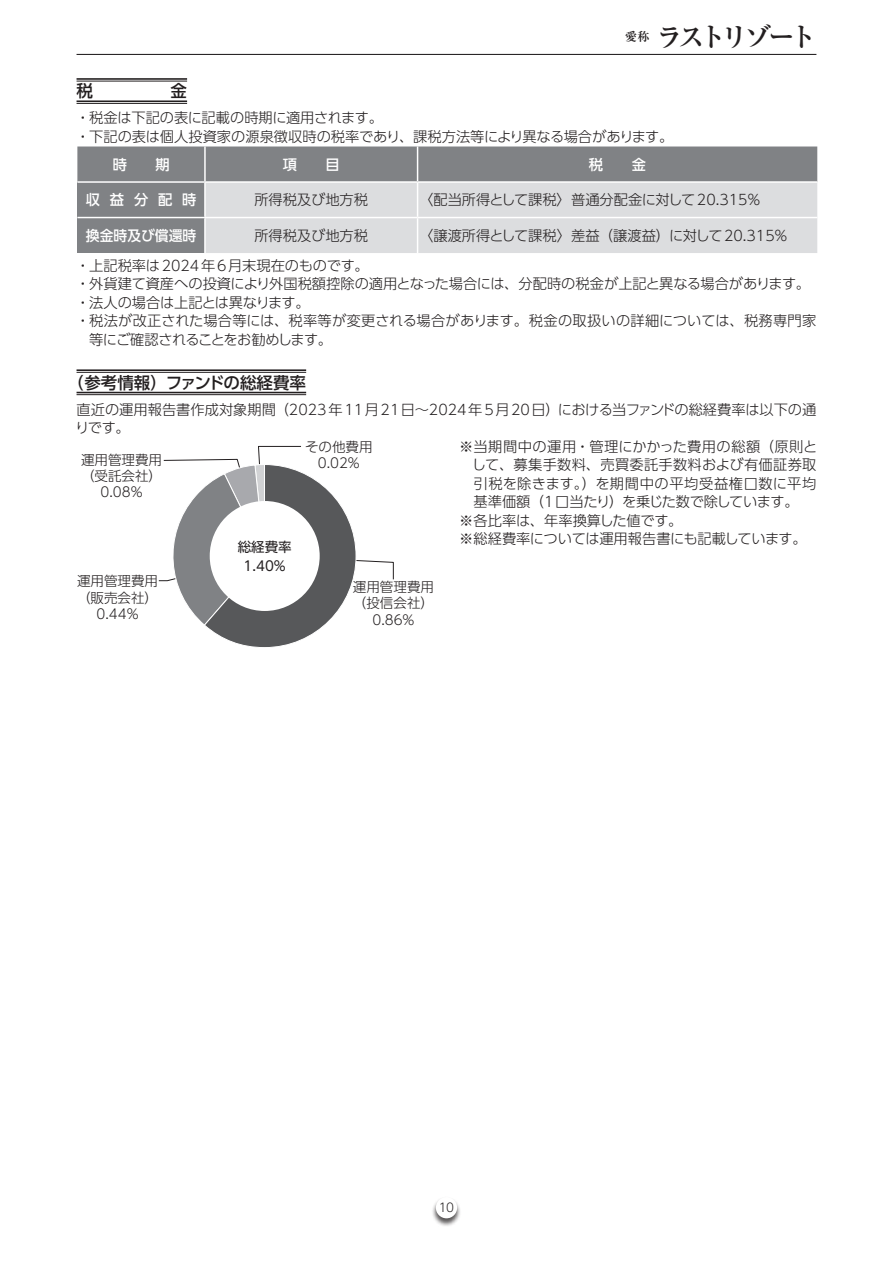
<style>
.page{position:relative;width:893px;height:1263px;background:#fff}
.page>*{position:absolute;margin:0;border:0;box-sizing:border-box;transform-origin:0 0}
.t1{font:700 27px "Ryumin Pro";letter-spacing:-.185em;color:#231f20}
.t2{font:500 16.5px "UD Shin Go Pro";color:#231f20}
.t3{font:300 14.25px/18.5px "UD Shin Go Pro";color:#231f20}
.t4{font:300 14.25px "UD Shin Go Pro";letter-spacing:-.02em;color:#231f20}
.t5{font:300 14.25px "UD Shin Go Pro";letter-spacing:.02em;color:#231f20}
.t6{font:500 14.25px "UD Shin Go Pro";color:#fff}
.t7{font:300 14.25px "UD Shin Go Pro";letter-spacing:.035em;color:#231f20}
.t8{font:300 14.25px "UD Shin Go Pro";letter-spacing:.045em;color:#231f20}
.t9{font:300 14.25px "UD Shin Go Pro";letter-spacing:-.045em;color:#231f20}
.t10{font:300 13.5px/16.2px "UD Shin Go Pro";color:#231f20;text-align:center}
.t11{font:13.5px/19.5px "UD Shin Go Pro";color:#231f20;text-align:center}
.t12{font:700 12px "Ryumin Pro";color:#231f20}
.t13{font:300 12px "UD Shin Go Pro";color:#231f20}
</style>
<div class="page">
<hr style="left:77px;top:100px;width:110px;height:2px;background:#231f20">
<hr style="left:77px;top:103px;width:110px;height:1px;background:#231f20">
<hr style="left:77px;top:78px;width:110px;height:2px;background:#231f20">
<hr style="left:77px;top:81px;width:110px;height:1px;background:#231f20">
<svg style="left:77px;top:146px;width:740px;height:107px;background:#b3b4b7"></svg>
<hr style="left:204px;top:146px;width:2px;height:35px;background:#fff">
<hr style="left:417px;top:146px;width:1px;height:35px;background:#fff">
<hr style="left:77px;top:181px;width:128px;height:2px;background:#fff">
<hr style="left:205px;top:181px;width:213px;height:2px;background:#fff">
<hr style="left:204px;top:183px;width:2px;height:34px;background:#fff">
<hr style="left:418px;top:181px;width:399px;height:2px;background:#fff">
<hr style="left:417px;top:183px;width:1px;height:34px;background:#fff">
<hr style="left:77px;top:217px;width:128px;height:1px;background:#fff">
<hr style="left:205px;top:217px;width:213px;height:1px;background:#fff">
<hr style="left:204px;top:218px;width:2px;height:35px;background:#fff">
<hr style="left:418px;top:217px;width:399px;height:1px;background:#fff">
<hr style="left:417px;top:218px;width:1px;height:35px;background:#fff">
<hr style="left:77px;top:392px;width:229px;height:1px;background:#231f20">
<hr style="left:77px;top:394px;width:229px;height:1px;background:#231f20">
<hr style="left:77px;top:369px;width:229px;height:2px;background:#231f20">
<hr style="left:77px;top:372px;width:229px;height:1px;background:#231f20">
<svg style="left:158px;top:446px;width:236px;height:202px"></svg>
<div style="left:210px;top:501px;width:110px;height:110px;background:#fff;border-radius:50%"></div>
<hr style="left:77px;top:54px;width:739px;height:1px;background:#231f20">
<div style="left:431px;top:1197px;width:31px;height:30px;background:#231f20;opacity:.75"></div>
<div style="left:436px;top:1197px;width:21px;height:21px;background:#fff;border-radius:50%"></div>
<p class="t12" style="left:625px;top:27px;width:26px">愛称</p>
<h1 class="t1" style="left:656px;top:16px;width:162px">ラストリゾート</h1>
<p class="t2" style="left:77px;top:78px;width:18px">税</p>
<p class="t2" style="left:171px;top:78px;width:18px">金</p>
<p class="t3" style="left:76px;top:108px;width:599px">・税金は下記の表に記載の時期に適用されます。<br>・下記の表は個人投資家の源泉徴収時の税率であり、課税方法等により異なる場合があります。</p>
<p class="t6" style="left:113px;top:153px;width:59px">時　　期</p>
<p class="t6" style="left:283px;top:153px;width:58px">項　　目</p>
<p class="t6" style="left:589px;top:153px;width:58px">税　　金</p>
<p class="t6" style="left:86px;top:188px;width:112px">収益分配時</p>
<p class="t3" style="left:254px;top:190px;width:115px">所得税及び地方税</p>
<p class="t3" style="left:419px;top:190px;width:343px">〈配当所得として課税〉普通分配金に対して20.315％</p>
<p class="t6" style="left:86px;top:224px;width:112px">換金時及び償還時</p>
<p class="t3" style="left:254px;top:226px;width:115px">所得税及び地方税</p>
<p class="t3" style="left:419px;top:226px;width:370px">〈譲渡所得として課税〉差益（譲渡益）に対して20.315％</p>
<p class="t3" style="left:76px;top:256px;width:295px">・上記税率は2024年6月末現在のものです。</p>
<p class="t3" style="left:76px;top:274px;width:736px">・外貨建て資産への投資により外国税額控除の適用となった場合には、分配時の税金が上記と異なる場合があります。</p>
<p class="t4" style="left:76px;top:291px;width:236px">・法人の場合は上記とは異なります。</p>
<p class="t5" style="left:76px;top:309px;width:742px">・税法が改正された場合等には、税率等が変更される場合があります。税金の取扱いの詳細については、税務専門家</p>
<p class="t9" style="left:89px;top:328px;width:244px">等にご確認されることをお勧めします。</p>
<p class="t2" style="left:68px;top:369px;width:240px">（参考情報）ファンドの総経費率</p>
<p class="t3" style="left:75px;top:399px;width:743px">直近の運用報告書作成対象期間（2023年11月21日～2024年5月20日）における当ファンドの総経費率は以下の通りです。</p>
<p class="t10" style="left:81px;top:451px;width:82px">運用管理費用（受託会社）<br>0.08%</p>
<p class="t10" style="left:77px;top:573px;width:82px">運用管理費用（販売会社）<br>0.44%</p>
<p class="t10" style="left:305px;top:438px;width:69px">その他費用<br>0.02%</p>
<p class="t11" style="left:238px;top:536px;width:55px">総経費率<br>1.40%</p>
<p class="t10" style="left:353px;top:578px;width:82px">運用管理費用（投信会社）<br>0.86%</p>
<p class="t7" style="left:459px;top:435px;width:360px">※当期間中の運用・管理にかかった費用の総額（原則と</p>
<p class="t5" style="left:472px;top:453px;width:346px">して、募集手数料、売買委託手数料および有価証券取</p>
<p class="t8" style="left:473px;top:472px;width:344px">引税を除きます。）を期間中の平均受益権口数に平均</p>
<p class="t4" style="left:473px;top:490px;width:327px">基準価額（1口当たり）を乗じた数で除しています。</p>
<p class="t4" style="left:459px;top:509px;width:225px">※各比率は、年率換算した値です。</p>
<p class="t4" style="left:459px;top:527px;width:349px">※総経費率については運用報告書にも記載しています。</p>
<p class="t13" style="left:439px;top:1198px;width:17px">10</p>
</div>
